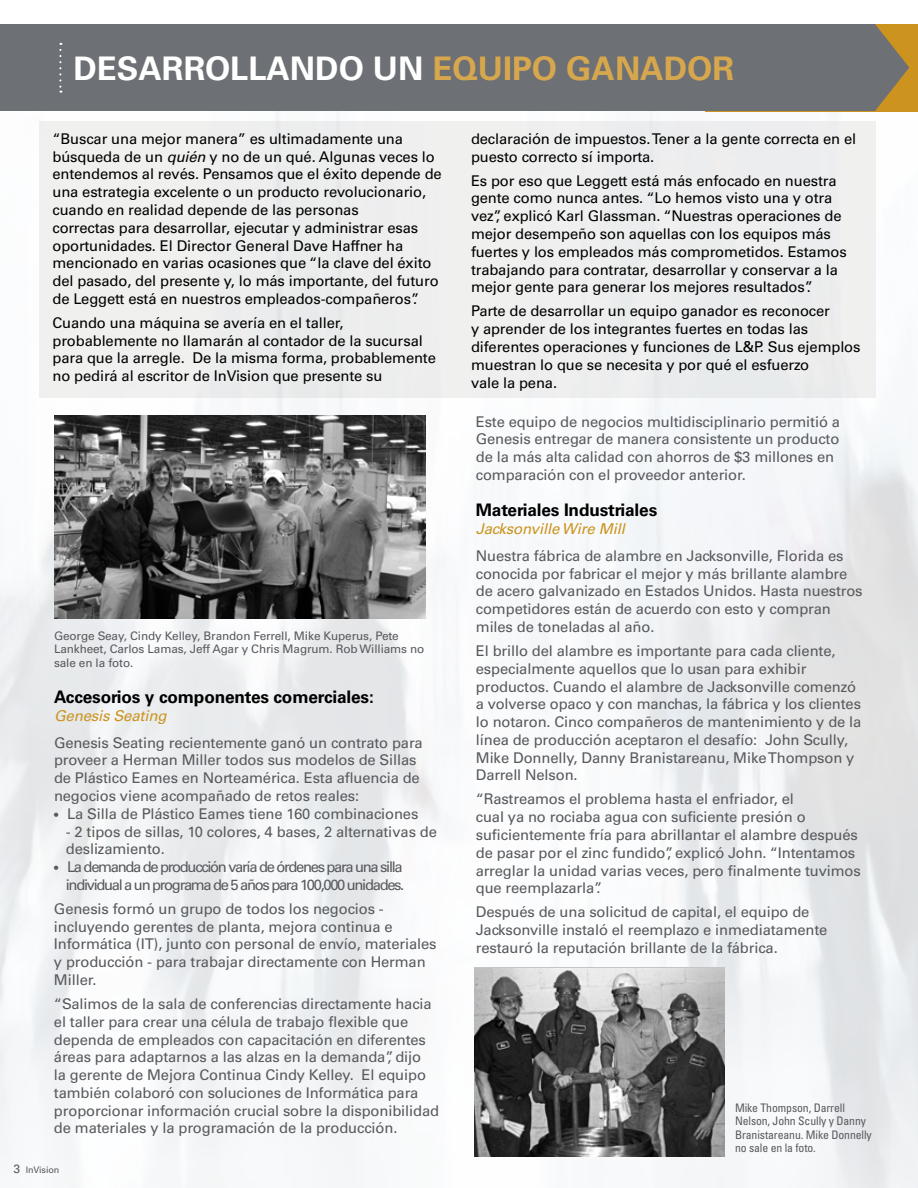
<style>
.page{position:relative;width:918px;height:1188px;background:#fff}
.page>*{position:absolute;margin:0;border:0;box-sizing:border-box;transform-origin:0 0}
.t1{font:700 32.55px "Univers";color:#fff}
.t2{font:700 17.25px "Univers";letter-spacing:-.01em;color:#000}
.t3{font:italic 15px "Univers";letter-spacing:-.01em;color:#cc941f}
.t4{font:14.85px/17.7px "Univers";letter-spacing:-.01em;color:#57595d}
.t5{font:14.85px/17.7px "Univers";letter-spacing:-.01em;color:#000}
.t6{font:14.85px/17.7px "Univers";letter-spacing:-.09em;color:#57595d;text-align:right}
.t7{font:11.7px/13.5px "Univers";letter-spacing:-.01em;color:#57595d}
.t8{font:condensed 11.7px/13.5px "Univers";letter-spacing:-.01em;color:#57595d}
.t9{font:9px "Univers";letter-spacing:-.01em;color:#57595d}
.s1{color:#d7a74d}
.s2{font-style:italic}
.s3{font-size:11.7px}
.s4{font-size:12px}
</style>
<div class="page">
<img style="left:0;top:111px;width:918px;height:1077px">
<div style="left:706px;top:24px;width:212px;height:87px;background:#cc941f"></div>
<div style="left:0;top:24px;width:909px;height:87px;background:#6d7074"></div>
<div style="left:39px;top:121px;width:837px;height:277px;background:#efeeef"></div>
<svg style="left:59px;top:43px;width:2px;height:50px"></svg>
<img style="left:54px;top:416px;width:372px;height:203px">
<img style="left:474px;top:969px;width:250px;height:187px">
<h1 class="t1" style="left:74px;top:49px;width:662px">DESARROLLANDO UN <span class="s1">EQUIPO GANADOR</span></h1>
<p class="t5" style="left:52px;top:130px;width:391px">“Buscar una mejor manera” es ultimadamente una búsqueda de un <span class="s2">quién</span> y no de un qué. Algunas veces lo entendemos al revés. Pensamos que el éxito depende de una estrategia excelente o un producto revolucionario, cuando en realidad depende de las personas<br>correctas para desarrollar, ejecutar y administrar esas oportunidades. El Director General Dave Haffner ha mencionado en varias ocasiones que “la clave del éxito del pasado, del presente y, lo más importante, del futuro de Leggett está en nuestros empleados-compañeros”.</p>
<p class="t5" style="left:52px;top:314px;width:385px">Cuando una máquina se avería en el taller, probablemente no llamarán al contador de la sucursal para que la arregle. De la misma forma, probablemente no pedirá al escritor de InVision que presente su</p>
<p class="t7" style="left:54px;top:629px;width:372px">George Seay, Cindy Kelley, Brandon Ferrell, Mike Kuperus, Pete<br>Lankheet, Carlos Lamas, Jeff Agar y Chris Magrum. Rob Williams no sale en la foto.</p>
<p class="t2" style="left:54px;top:687px;width:321px">Accesorios y componentes comerciales:</p>
<p class="t3" style="left:54px;top:706px;width:114px">Genesis Seating</p>
<p class="t4" style="left:54px;top:734px;width:370px">Genesis Seating recientemente ganó un contrato para proveer a Herman Miller todos sus modelos de Sillas de Plástico Eames en Norteamérica. Esta afluencia de negocios viene acompañado de retos reales:</p>
<p class="t4" style="left:54px;top:805px;width:366px"><span class="s3">•</span> La Silla de Plástico Eames tiene 160 combinaciones</p>
<p class="t4" style="left:66px;top:823px;width:373px">- 2 tipos de sillas, 10 colores, 4 bases, 2 alternativas de deslizamiento.</p>
<p class="t6" style="left:54px;top:858px;width:352px"><span class="s3">•</span> La demanda de producción varía de órdenes para una silla individual a un programa de 5 años para 100,000 unidades.</p>
<p class="t4" style="left:54px;top:900px;width:384px">Genesis formó un grupo de todos los negocios - incluyendo gerentes de planta, mejora continua e Informática (IT), junto con personal de envío, materiales y producción - para trabajar directamente con Herman Miller.</p>
<p class="t4" style="left:54px;top:995px;width:387px">“Salimos de la sala de conferencias directamente hacia el taller para crear una célula de trabajo flexible que dependa de empleados con capacitación en diferentes áreas para adaptarnos a las alzas en la demanda”, dijo<br>la gerente de Mejora Continua Cindy Kelley. El equipo también colaboró con soluciones de Informática para proporcionar información crucial sobre la disponibilidad de materiales y la programación de la producción.</p>
<p class="t9" style="left:14px;top:1165px;width:47px"><span class="s4">3</span> InVision</p>
<p class="t5" style="left:471px;top:130px;width:387px">declaración de impuestos. Tener a la gente correcta en el puesto correcto sí importa.</p>
<p class="t5" style="left:471px;top:172px;width:377px">Es por eso que Leggett está más enfocado en nuestra gente como nunca antes. “Lo hemos visto una y otra vez”, explicó Karl Glassman. “Nuestras operaciones de mejor desempeño son aquellas con los equipos más fuertes y los empleados más comprometidos. Estamos trabajando para contratar, desarrollar y conservar a la mejor gente para generar los mejores resultados”.</p>
<p class="t5" style="left:471px;top:302px;width:391px">Parte de desarrollar un equipo ganador es reconocer<br>y aprender de los integrantes fuertes en todas las diferentes operaciones y funciones de L&amp;P. Sus ejemplos muestran lo que se necesita y por qué el esfuerzo<br>vale la pena.</p>
<p class="t4" style="left:476px;top:413px;width:366px">Este equipo de negocios multidisciplinario permitió a Genesis entregar de manera consistente un producto de la más alta calidad con ahorros de $3 millones en comparación con el proveedor anterior.</p>
<p class="t2" style="left:476px;top:500px;width:183px">Materiales Industriales</p>
<p class="t3" style="left:476px;top:520px;width:151px">Jacksonville Wire Mill</p>
<p class="t4" style="left:476px;top:547px;width:388px">Nuestra fábrica de alambre en Jacksonville, Florida es conocida por fabricar el mejor y más brillante alambre de acero galvanizado en Estados Unidos. Hasta nuestros competidores están de acuerdo con esto y compran miles de toneladas al año.</p>
<p class="t4" style="left:476px;top:642px;width:387px">El brillo del alambre es importante para cada cliente, especialmente aquellos que lo usan para exhibir productos. Cuando el alambre de Jacksonville comenzó a volverse opaco y con manchas, la fábrica y los clientes lo notaron. Cinco compañeros de mantenimiento y de la línea de producción aceptaron el desafío: John Scully, Mike Donnelly, Danny Branistareanu, Mike Thompson y Darrell Nelson.</p>
<p class="t4" style="left:476px;top:790px;width:386px">“Rastreamos el problema hasta el enfriador, el<br>cual ya no rociaba agua con suficiente presión o suficientemente fría para abrillantar el alambre después de pasar por el zinc fundido”, explicó John. “Intentamos arreglar la unidad varias veces, pero finalmente tuvimos que reemplazarla”.</p>
<p class="t4" style="left:476px;top:903px;width:353px">Después de una solicitud de capital, el equipo de<br>Jacksonville instaló el reemplazo e inmediatamente restauró la reputación brillante de la fábrica.</p>
<p class="t8" style="left:735px;top:1101px;width:138px">Mike Thompson, Darrell<br>Nelson, John Scully y Danny<br>Branistareanu. Mike Donnelly no sale en la foto.</p>
</div>
